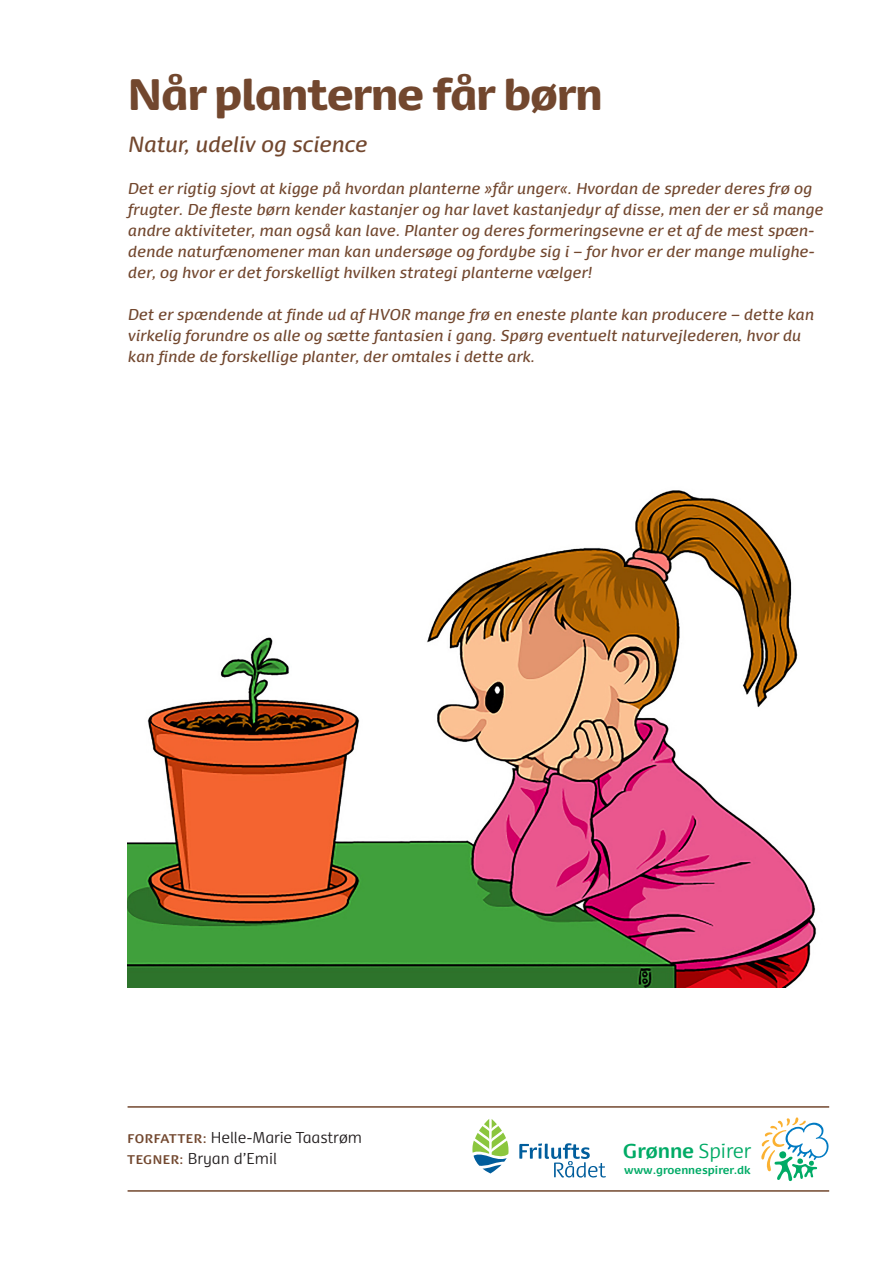
<style>
.page{position:relative;width:893px;height:1263px;background:#fff}
.page>*{position:absolute;margin:0;border:0;box-sizing:border-box;transform-origin:0 0}
.Rubrik_1{font:900 42px "Dancer TF";letter-spacing:-.03em;color:#72472e}
.Læreplanstema{font:italic 21px "Dancer TF";letter-spacing:-.015em;color:#72472e}
.t1{font:700 19.35px "Dancer";letter-spacing:-.01em;color:#00ab66}
.Beskrivelse{font:italic 15px/21px "Dancer TF";color:#72472e}
.Byline{font:300 15px "Dancer TF";letter-spacing:-.01em;color:#231f20}
.t2{font:700 10.8px "Dancer TF";color:#00ab66}
.s1{font-weight:700;font-size:12px;color:#72472e}
.s2{font-weight:300}
</style>
<div class="page">
<hr style="left:128px;top:1106px;width:701px;height:2px;background:#72472e">
<hr style="left:128px;top:1190px;width:701px;height:2px;background:#72472e">
<svg style="left:761px;top:1117px;width:68px;height:64px"></svg>
<svg style="left:519px;top:1143px;width:87px;height:34px"></svg>
<svg style="left:472px;top:1119px;width:37px;height:54px"></svg>
<img style="left:128px;top:490px;width:688px;height:498px">
<p class="Rubrik_1" style="left:128px;top:66px;width:477px">Når planterne får børn</p>
<p class="Læreplanstema" style="left:128px;top:131px;width:241px">Natur, udeliv og science</p>
<p class="Beskrivelse" style="left:128px;top:178px;width:697px">Det er rigtig sjovt at kigge på hvordan planterne »får unger«. Hvordan de spreder deres frø og frugter. De fleste børn kender kastanjer og har lavet kastanjedyr af disse, men der er så mange andre aktiviteter, man også kan lave. Planter og deres formeringsevne er et af de mest spæn&shy;dende naturfænomener man kan undersøge og fordybe sig i – for hvor er der mange mulighe&shy;der, og hvor er det forskelligt hvilken strategi planterne vælger!</p>
<p class="Beskrivelse" style="left:128px;top:304px;width:688px">Det er spændende at finde ud af HVOR mange frø en eneste plante kan producere – dette kan virkelig forundre os alle og sætte fantasien i gang. Spørg eventuelt naturvejlederen, hvor du kan finde de forskellige planter, der omtales i dette ark.</p>
<p class="Byline" style="left:128px;top:1128px;width:236px"><span class="s1">FORFATTER:</span> Helle-Marie Taastrøm</p>
<p class="Byline" style="left:128px;top:1149px;width:151px"><span class="s1">TEGNER:</span> Bryan d’Emil</p>
<p class="t1" style="left:623px;top:1138px;width:130px">Grønne <span class="s2">Spirer</span></p>
<p class="t2" style="left:624px;top:1163px;width:128px">www.groennespirer.dk</p>
</div>
